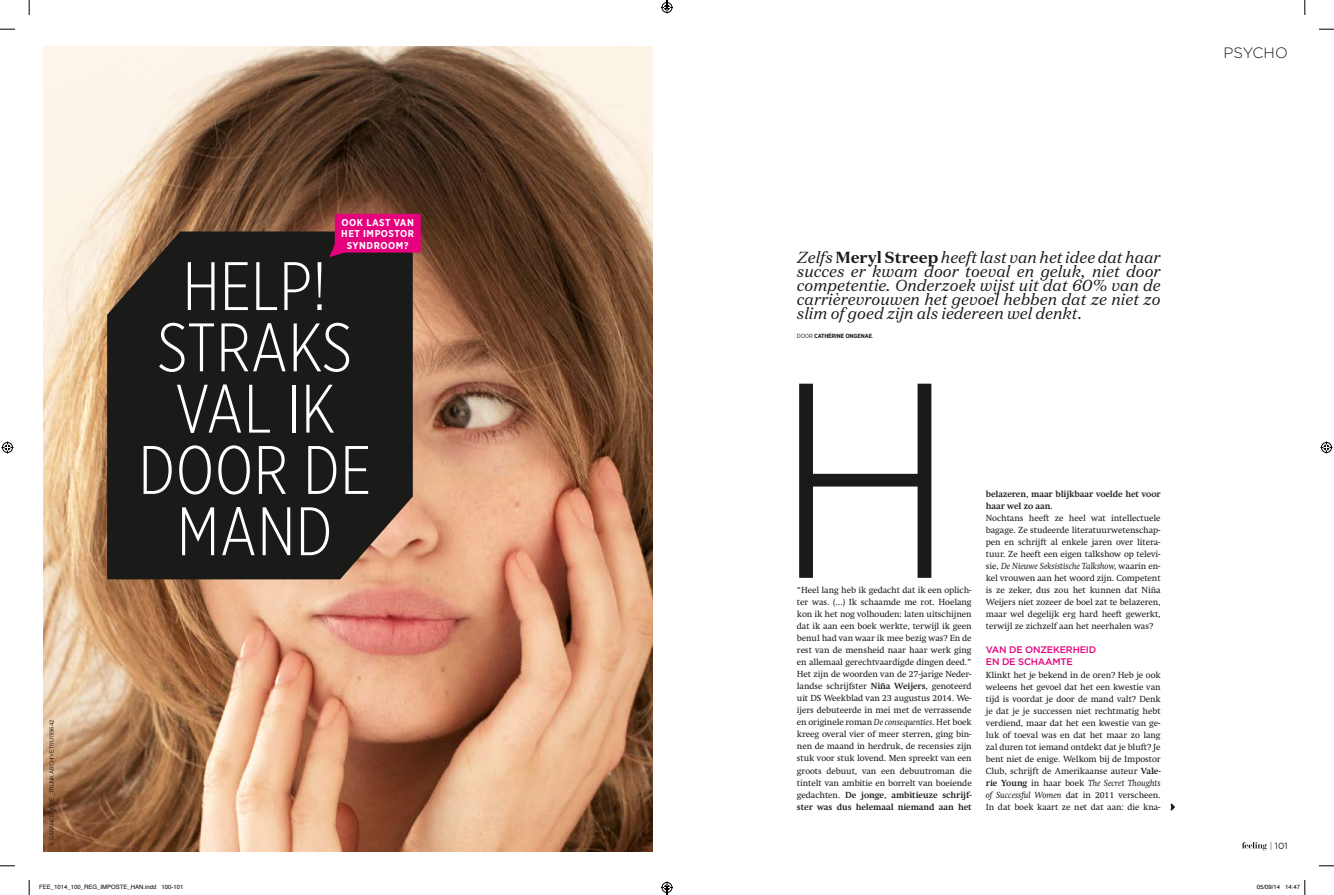
<style>
.page{position:relative;width:1334px;height:895px;background:#fff}
.page>*{position:absolute;margin:0;border:0;box-sizing:border-box;transform-origin:0 0}
.t1{font:300 277.3px "Gotham Narrow";color:#1a1a18}
.t2{font:300 68.4px/61.3px "Gotham X Narrow";letter-spacing:.01em;color:#fff;text-align:center}
.t3{font:italic 16px/14px "Domaine Text";color:#1a1a18;text-align:justify}
.t4{font:300 15px "Gotham";color:#1a1a18}
.t5{font:700 10px/11.2px "Gotham Narrow";letter-spacing:.05em;color:#fff;text-align:center}
.t6{font:500 9.5px/12px "Gotham";letter-spacing:-.02em;color:#e5007d}
.t7{font:9px/12px "Swift LT Pro";letter-spacing:-.01em;color:#1a1a18;text-align:justify}
.t8{font:700 9px/12px "Swift LT Pro";letter-spacing:-.01em;color:#1a1a18}
.t9{font:9px "Gotham";color:#1a1a18}
.t10{font:6px "Helvetica";color:#000}
.t11{font:6px "Gotham Narrow";letter-spacing:-.02em;color:#1a1a18}
.t12{font:700 6px "Gotham Narrow";letter-spacing:-.02em;color:#1a1a18}
.s1{font-weight:700;font-style:normal}
.s2{font-weight:400}
.s3{font-weight:700}
.s4{font-style:italic}
.s5{font-weight:300}
</style>
<div class="page">
<svg style="left:1242px;top:842px;width:25px;height:8px"></svg>
<img style="left:43px;top:46px;width:610px;height:805px">
<svg style="left:1171px;top:803px;width:4px;height:7px"></svg>
<div style="left:107px;top:231px;width:306px;height:348px;background:#1a1a18"></div>
<svg style="left:329px;top:214px;width:92px;height:43px;background:#cb066f"></svg>
<svg style="left:0;top:29px;width:15px;height:1px"></svg>
<svg style="left:1319px;top:29px;width:15px;height:1px"></svg>
<svg style="left:0;top:865px;width:15px;height:1px"></svg>
<svg style="left:1319px;top:865px;width:15px;height:1px"></svg>
<svg style="left:29px;top:0;width:1px;height:15px"></svg>
<svg style="left:29px;top:880px;width:1px;height:15px"></svg>
<svg style="left:1304px;top:0;width:2px;height:15px"></svg>
<svg style="left:2px;top:441px;width:12px;height:12px"></svg>
<svg style="left:1320px;top:441px;width:12px;height:12px"></svg>
<svg style="left:1304px;top:880px;width:2px;height:15px"></svg>
<svg style="left:661px;top:0;width:12px;height:14px"></svg>
<svg style="left:661px;top:881px;width:12px;height:14px"></svg>
<p class="t11" style="left:48px;top:846px;width:127px;rotate:-90deg">© GARANCE DORÉ _TRUNK ARCHIVE TRU1119642</p>
<p class="t5" style="left:341px;top:217px;width:74px">OO K LAST VAN<br>HET IMPOSTOR<br>SYNDROO M?</p>
<h2 class="t2" style="left:139px;top:254px;width:234px">HELP!<br>STRAKS<br>VAL IK<br>DOOR DE<br>MAND</h2>
<h3 class="t4" style="left:1224px;top:44px;width:66px">PSYCHO</h3>
<h3 class="t3" style="left:797px;top:250px;width:365px">Zelfs <span class="s1">Meryl Streep</span> heeft last van het idee dat haar succes er kwam door toeval en geluk, niet door competentie. Onderzoek wijst uit dat 60% van de carrièrevrouwen het gevoel hebben dat ze niet zo slim of goed zijn als iedereen wel denkt.</h3>
<p class="t12" style="left:797px;top:332px;width:78px"><span class="s2">DOOR</span> CATHÉRINE ONGENAE<span class="s2">.</span></p>
<h1 class="t1" style="left:774px;top:311px;width:183px">H</h1>
<p class="t7" style="left:797px;top:584px;width:176px">“Heel lang heb ik gedacht dat ik een oplich&shy;ter was. (...) Ik schaamde me rot. Hoelang kon ik het nog volhouden: laten uitschijnen dat ik aan een boek werkte, terwijl ik geen benul had van waar ik mee bezig was? En de rest van de mensheid naar haar werk ging en allemaal gerechtvaardigde dingen deed.” Het zijn de woorden van de 27-jarige Neder&shy;landse schrijfster <span class="s3">Niña Weijers</span>, genoteerd uit DS Weekblad van 23 augustus 2014. We&shy;ijers debuteerde in mei met de verrassende en originele roman <span class="s4">De consequenties</span>. Het boek kreeg overal vier of meer sterren, ging bin&shy;nen de maand in herdruk, de recensies zijn stuk voor stuk lovend. Men spreekt van een groots debuut, van een debuutroman die tintelt van ambitie en borrelt van boeiende gedachten. <span class="s3">De jonge, ambitieuze schrijf&shy;ster was dus helemaal niemand aan het</span></p>
<p class="t8" style="left:986px;top:488px;width:176px">belazeren, maar blijkbaar voelde het voor haar wel zo aan.</p>
<p class="t7" style="left:986px;top:512px;width:176px">Nochtans heeft ze heel wat intellectuele bagage. Ze studeerde literatuurwetenschap&shy;pen en schrijft al enkele jaren over litera&shy;tuur. Ze heeft een eigen talkshow op televi&shy;sie, <span class="s4">De Nieuwe Seksistische Talkshow,</span> waarin en&shy;kel vrouwen aan het woord zijn. Competent is ze zeker, dus zou het kunnen dat Niña Weijers niet zozeer de boel zat te belazeren, maar wel degelijk erg hard heeft gewerkt, terwijl ze zichzelf aan het neerhalen was?</p>
<p class="t6" style="left:986px;top:644px;width:112px">VAN DE ONZEKERHEID<br>EN DE SCHAAMTE</p>
<p class="t7" style="left:986px;top:668px;width:176px">Klinkt het je bekend in de oren? Heb je ook weleens het gevoel dat het een kwestie van tijd is voordat je door de mand valt? Denk je dat je je successen niet rechtmatig hebt verdiend, maar dat het een kwestie van ge&shy;luk of toeval was en dat het maar zo lang zal duren tot iemand ontdekt dat je bluft? Je bent niet de enige. Welkom bij de Impostor Club, schrijft de Amerikaanse auteur <span class="s3">Vale&shy;rie Young</span> in haar boek <span class="s4">The Secret Thoughts of Successful Women</span> dat in 2011 verscheen.<br>In dat boek kaart ze net dat aan: die kna-</p>
<p class="t9" style="left:1270px;top:840px;width:20px"><span class="s5">|</span> 101</p>
<p class="t10" style="left:39px;top:882px;width:146px">FEE_1014_100_REG_IMPOSTE_HAN.indd 100-101</p>
<p class="t10" style="left:1257px;top:882px;width:45px">05/09/14 14:47</p>
</div>
